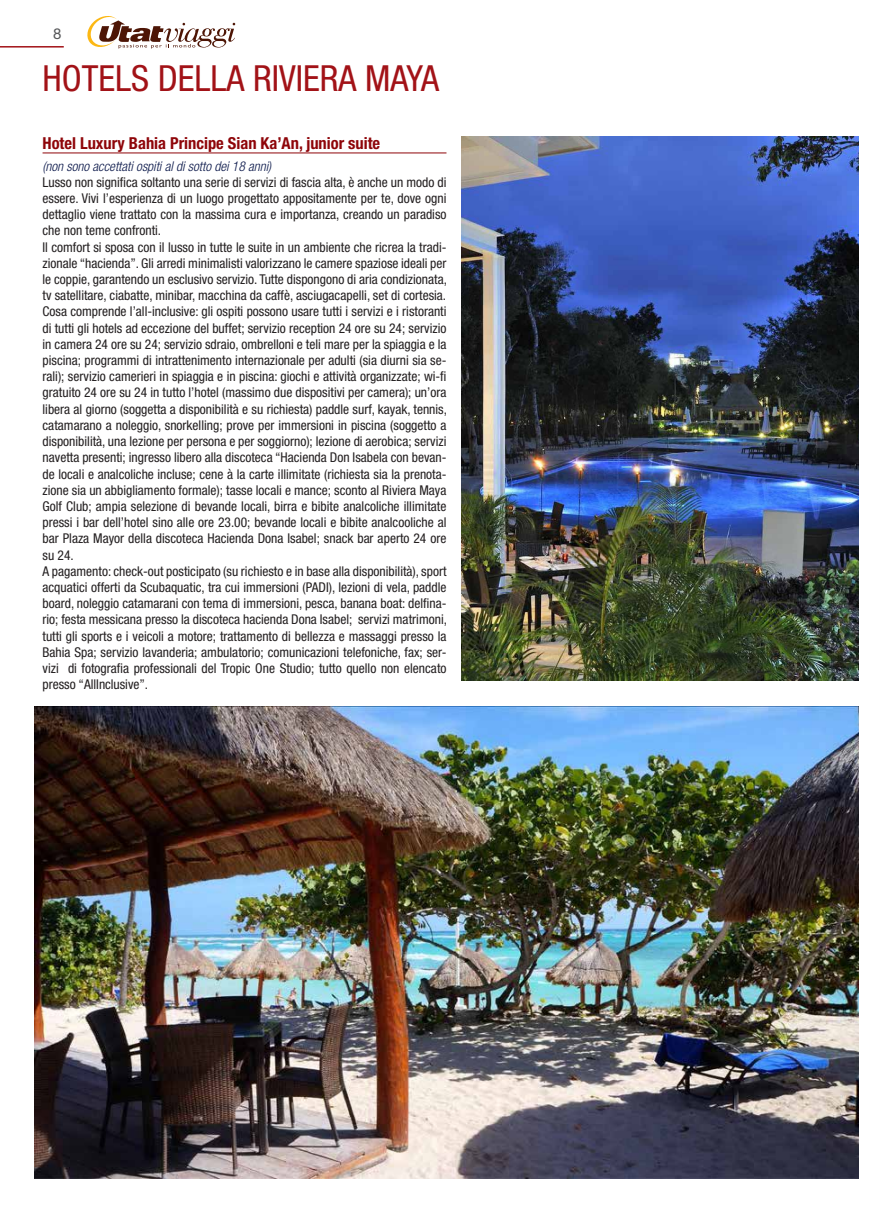
<style>
.page{position:relative;width:893px;height:1221px;background:#fff}
.page>*{position:absolute;margin:0;border:0;box-sizing:border-box;transform-origin:0 0}
.Tour_Titolo{font:condensed 36px "Helvetica Neue LT Std";color:#a21217}
.GT_NumeroGiorno{font:700 condensed 16.5px "Helvetica Neue LT Std";color:#8e0509}
.NumPagina{font:15px "Helvetica Neue LT Std";color:#57585a}
.t1{font:condensed 13.5px/16.2px "Helvetica Neue LT Std";color:#231f20;text-align:justify}
.GT_NumeroGiorno-2{font:italic 300 condensed 13.5px "Helvetica Neue LT Std";color:#0c194b}
</style>
<div class="page">
<svg style="left:87px;top:16px;width:148px;height:33px"></svg>
<hr style="left:0;top:46px;width:64px;height:2px;background:#a21217">
<hr style="left:43px;top:153px;width:403px;height:1px;background:#8e0509">
<img style="left:34px;top:706px;width:825px;height:472px">
<img style="left:461px;top:137px;width:398px;height:543px">
<p class="NumPagina" style="left:53px;top:25px;width:10px">8</p>
<p class="Tour_Titolo" style="left:43px;top:58px;width:398px">HOTELS DELLA RIVIERA MAYA</p>
<p class="GT_NumeroGiorno" style="left:43px;top:133px;width:339px">Hotel Luxury Bahia Principe Sian Ka’An, junior suite</p>
<p class="GT_NumeroGiorno-2" style="left:43px;top:158px;width:230px">(non sono accettati ospiti al di sotto dei 18 anni)</p>
<p class="t1" style="left:43px;top:174px;width:405px">Lusso non significa soltanto una serie di servizi di fascia alta, è anche un modo di essere. Vivi l’esperienza di un luogo progettato appositamente per te, dove ogni dettaglio viene trattato con la massima cura e importanza, creando un paradiso che non teme confronti.</p>
<p class="t1" style="left:43px;top:238px;width:406px">Il comfort si sposa con il lusso in tutte le suite in un ambiente che ricrea la tradi&shy;zionale “hacienda”. Gli arredi minimalisti valorizzano le camere spaziose ideali per le coppie, garantendo un esclusivo servizio. Tutte dispongono di aria condizionata, tv satellitare, ciabatte, minibar, macchina da caffè, asciugacapelli, set di cortesia.</p>
<p class="t1" style="left:43px;top:303px;width:406px">Cosa comprende l’all-inclusive: gli ospiti possono usare tutti i servizi e i ristoranti di tutti gli hotels ad eccezione del buffet; servizio reception 24 ore su 24; servizio in camera 24 ore su 24; servizio sdraio, ombrelloni e teli mare per la spiaggia e la piscina; programmi di intrattenimento internazionale per adulti (sia diurni sia se&shy;rali); servizio camerieri in spiaggia e in piscina: giochi e attività organizzate; wi-fi gratuito 24 ore su 24 in tutto l’hotel (massimo due dispositivi per camera); un’ora libera al giorno (soggetta a disponibilità e su richiesta) paddle surf, kayak, tennis, catamarano a noleggio, snorkelling; prove per immersioni in piscina (soggetto a disponibilità, una lezione per persona e per soggiorno); lezione di aerobica; servizi navetta presenti; ingresso libero alla discoteca “Hacienda Don Isabela con bevan&shy;de locali e analcoliche incluse; cene à la carte illimitate (richiesta sia la prenota&shy;zione sia un abbigliamento formale); tasse locali e mance; sconto al Riviera Maya Golf Club; ampia selezione di bevande locali, birra e bibite analcoliche illimitate pressi i bar dell’hotel sino alle ore 23.00; bevande locali e bibite analcooliche al bar Plaza Mayor della discoteca Hacienda Dona Isabel; snack bar aperto 24 ore su 24.</p>
<p class="t1" style="left:43px;top:562px;width:406px">A pagamento: check-out posticipato (su richiesto e in base alla disponibilità), sport acquatici offerti da Scubaquatic, tra cui immersioni (PADI), lezioni di vela, paddle board, noleggio catamarani con tema di immersioni, pesca, banana boat: delfina&shy;rio; festa messicana presso la discoteca hacienda Dona Isabel; servizi matrimoni, tutti gli sports e i veicoli a motore; trattamento di bellezza e massaggi presso la Bahia Spa; servizio lavanderia; ambulatorio; comunicazioni telefoniche, fax; ser&shy;vizi di fotografia professionali del Tropic One Studio; tutto quello non elencato presso “AllInclusive”.</p>
</div>
